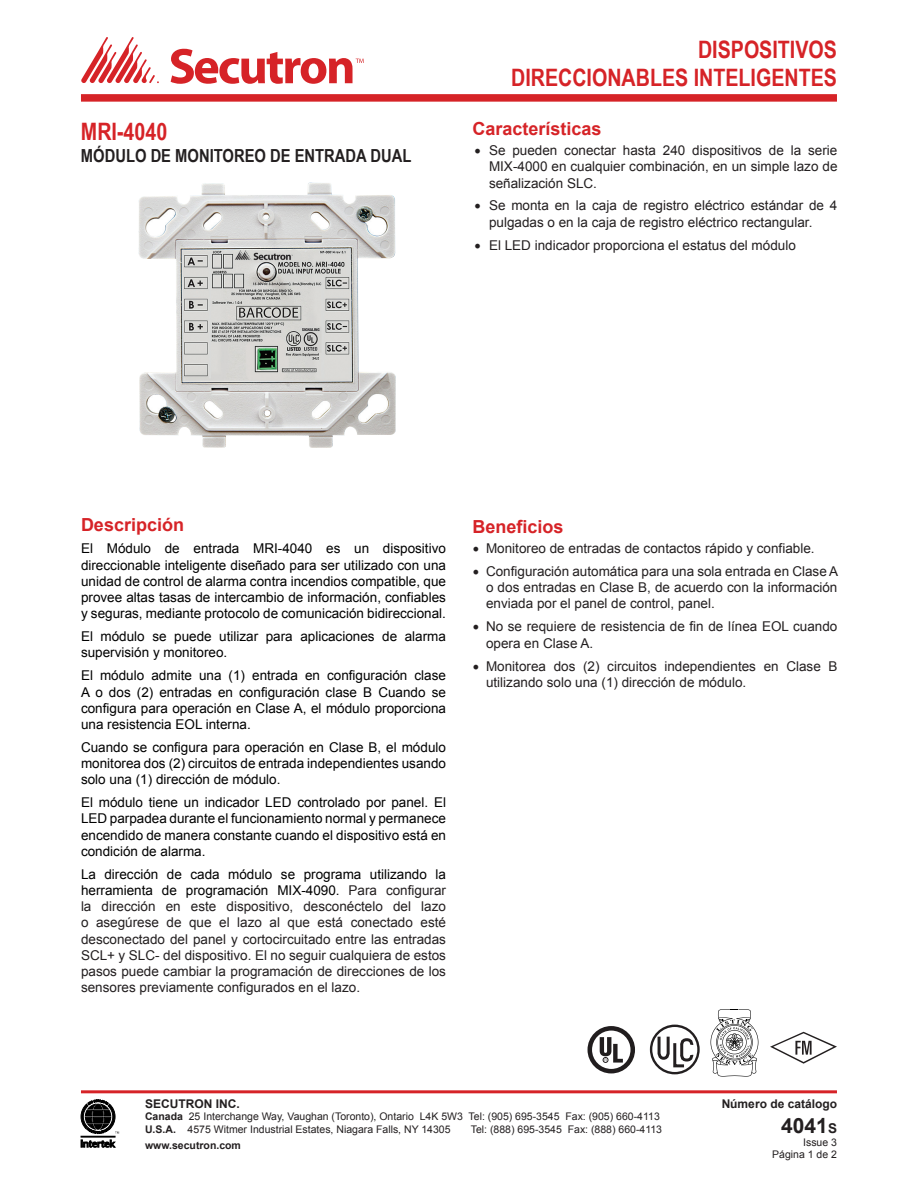
<style>
.page{position:relative;width:918px;height:1188px;background:#fff}
.page>*{position:absolute;margin:0;border:0;box-sizing:border-box;transform-origin:0 0}
.Pa0{font:700 24px "Arial Narrow";color:#d62327}
.ParaStyle01-Leading_Auto__Align_Left{font:700 24px "Arial Narrow";color:#d62327}
.ParaStyle01-Leading_Auto__Align_Left-2{font:700 21px "Arial";color:#231f20}
.ParaStyle01-Leading_Auto__Align_Left-3{font:700 18px "Arial";color:#d62327}
.ParaStyle02-Leading_Auto__Align_Justifie{font:700 18px "Arial Narrow";color:#231f20}
.ParaStyle02-Leading_Auto__Align_Justifie-2{font:13.5px/16.2px "Arial";color:#231f20;text-align:justify}
.ParaStyle02-Leading_Auto__Align_Justifie-3{font:13.5px/16.2px "Arial";color:#000;text-align:justify}
.ParaStyle01-Leading_Auto__Align_Left-4{font:700 12px "Arial";color:#231f20}
.ParaStyle01-Leading_Auto__Align_Left-5{font:10.5px "Arial";color:#231f20}
.ParaStyle02-Leading_Auto__Align_Justifie-4{font:10.5px "Arial";color:#231f20}
.ParaStyle01-Leading_Auto__Align_Left-6{font:700 10.5px "Arial";color:#231f20}
.s1{font-family:"Minion Pro";font-size:18px}
.s2{color:#000}
.s3{font-weight:700}
.s4{font-size:13.5px}
</style>
<div class="page">
<hr style="left:81px;top:1090px;width:756px;height:3px;background:#d62327">
<div style="left:81px;top:94px;width:756px;height:8px;background:#d62327"></div>
<svg style="left:171px;top:49px;width:193px;height:35px"></svg>
<svg style="left:81px;top:37px;width:78px;height:47px"></svg>
<svg style="left:81px;top:1140px;width:34px;height:7px"></svg>
<hr style="left:81px;top:1136px;width:34px;height:1px;background:#000">
<svg style="left:81px;top:1100px;width:38px;height:34px"></svg>
<div style="left:588px;top:1026px;width:47px;height:47px;border:5px solid #211d1e;border-radius:50%"></div>
<svg style="left:600px;top:1037px;width:23px;height:26px"></svg>
<div style="left:650px;top:1025px;width:50px;height:49px;border:2px solid #231f20;border-radius:50%"></div>
<svg style="left:656px;top:1034px;width:39px;height:35px"></svg>
<img style="left:138px;top:183px;width:258px;height:265px">
<svg style="left:711px;top:1009px;width:47px;height:68px"></svg>
<svg style="left:770px;top:1032px;width:67px;height:32px"></svg>
<p class="ParaStyle01-Leading_Auto__Align_Left" style="left:81px;top:113px;width:88px">MRI-4040</p>
<p class="ParaStyle02-Leading_Auto__Align_Justifie" style="left:81px;top:142px;width:332px">MÓDULO DE MONITOREO DE ENTRADA DUAL</p>
<p class="Pa0" style="left:698px;top:31px;width:140px">DISPOSITIVOS</p>
<p class="Pa0" style="left:511px;top:60px;width:327px">DIRECCIONABLES INTELIGENTES</p>
<p class="ParaStyle01-Leading_Auto__Align_Left-3" style="left:472px;top:116px;width:131px">Características</p>
<p class="ParaStyle02-Leading_Auto__Align_Justifie-2" style="left:489px;top:142px;width:350px;text-indent:-15px"><span class="s1">•</span> Se pueden conectar hasta 240 dispositivos de la serie MIX-4000 en cualquier combinación, en un simple lazo de señalización SLC.</p>
<p class="ParaStyle02-Leading_Auto__Align_Justifie-2" style="left:489px;top:198px;width:350px;text-indent:-15px"><span class="s1">•</span> Se monta en la caja de registro eléctrico estándar de 4 pulgadas o en la caja de registro eléctrico rectangular.</p>
<p class="ParaStyle02-Leading_Auto__Align_Justifie-2" style="left:474px;top:237px;width:323px"><span class="s1">•</span> El LED indicador proporciona el estatus del módulo</p>
<p class="ParaStyle01-Leading_Auto__Align_Left-3" style="left:81px;top:512px;width:105px">Descripción</p>
<p class="ParaStyle02-Leading_Auto__Align_Justifie-3" style="left:81px;top:541px;width:367px">El Módulo de entrada MRI-4040 es un dispositivo direccionable inteligente diseñado para ser utilizado con una unidad de control de alarma contra incendios compatible, que provee altas tasas de intercambio de información, confiables y seguras, mediante protocolo de comunicación bidireccional.</p>
<p class="ParaStyle02-Leading_Auto__Align_Justifie-3" style="left:81px;top:629px;width:367px">El módulo se puede utilizar para aplicaciones de alarma supervisión y monitoreo.</p>
<p class="ParaStyle02-Leading_Auto__Align_Justifie-3" style="left:81px;top:668px;width:367px">El módulo admite una (1) entrada en configuración clase A o dos (2) entradas en configuración clase B Cuando se configura para operación en Clase A, el módulo proporciona una resistencia EOL interna.</p>
<p class="ParaStyle02-Leading_Auto__Align_Justifie-3" style="left:81px;top:739px;width:367px">Cuando se configura para operación en Clase B, el módulo monitorea dos (2) circuitos de entrada independientes usando solo una (1) dirección de módulo.</p>
<p class="ParaStyle02-Leading_Auto__Align_Justifie-3" style="left:81px;top:795px;width:367px">El módulo tiene un indicador LED controlado por panel. El LED parpadea durante el funcionamiento normal y permanece encendido de manera constante cuando el dispositivo está en condición de alarma.</p>
<p class="ParaStyle02-Leading_Auto__Align_Justifie-2" style="left:81px;top:866px;width:367px"><span class="s2">La dirección de cada módulo se programa utilizando la herramienta de programación MIX-4090.</span> Para configurar la dirección en este dispositivo, desconéctelo del lazo o asegúrese de que el lazo al que está conectado esté desconectado del panel y cortocircuitado entre las entradas SCL+ y SLC- del dispositivo. El no seguir cualquiera de estos pasos puede cambiar la programación de direcciones de los sensores previamente configurados en el lazo.</p>
<p class="ParaStyle01-Leading_Auto__Align_Left-3" style="left:472px;top:514px;width:93px">Beneficios</p>
<p class="ParaStyle02-Leading_Auto__Align_Justifie-2" style="left:472px;top:540px;width:344px"><span class="s1">•</span> Monitoreo de entradas de contactos rápido y confiable.</p>
<p class="ParaStyle02-Leading_Auto__Align_Justifie-2" style="left:486px;top:563px;width:354px;text-indent:-14px"><span class="s1">•</span> Configuración automática para una sola entrada en Clase A o dos entradas en Clase B, de acuerdo con la información enviada por el panel de control, panel.</p>
<p class="ParaStyle02-Leading_Auto__Align_Justifie-2" style="left:486px;top:619px;width:353px;text-indent:-14px"><span class="s1">•</span> No se requiere de resistencia de fin de línea EOL cuando opera en Clase A.</p>
<p class="ParaStyle02-Leading_Auto__Align_Justifie-2" style="left:486px;top:658px;width:353px;text-indent:-14px"><span class="s1">•</span> Monitorea dos (2) circuitos independientes en Clase B utilizando solo una (1) dirección de módulo.</p>
<p class="ParaStyle01-Leading_Auto__Align_Left-4" style="left:145px;top:1095px;width:96px">SECUTRON INC.</p>
<p class="ParaStyle01-Leading_Auto__Align_Left-5" style="left:145px;top:1110px;width:516px"><span class="s3">Canada</span> 25 Interchange Way, Vaughan (Toronto), Ontario L4K 5W3 Tel: (905) 695-3545 Fax: (905) 660-4113</p>
<p class="ParaStyle02-Leading_Auto__Align_Justifie-4" style="left:145px;top:1122px;width:307px"><span class="s3">U.S.A.</span> 4575 Witmer Industrial Estates, Niagara Falls, NY 14305</p>
<p class="ParaStyle02-Leading_Auto__Align_Justifie-4" style="left:471px;top:1122px;width:193px">Tel: (888) 695-3545 Fax: (888) 660-4113</p>
<p class="ParaStyle01-Leading_Auto__Align_Left-6" style="left:145px;top:1138px;width:97px">www.secutron.com</p>
<p class="ParaStyle01-Leading_Auto__Align_Left-4" style="left:722px;top:1096px;width:117px">Número de catálogo</p>
<p class="ParaStyle01-Leading_Auto__Align_Left-2" style="left:781px;top:1112px;width:57px">4041<span class="s4">S</span></p>
<p class="ParaStyle01-Leading_Auto__Align_Left-5" style="left:803px;top:1135px;width:35px">Issue 3</p>
<p class="ParaStyle01-Leading_Auto__Align_Left-5" style="left:772px;top:1148px;width:66px">Página 1 de 2</p>
</div>
